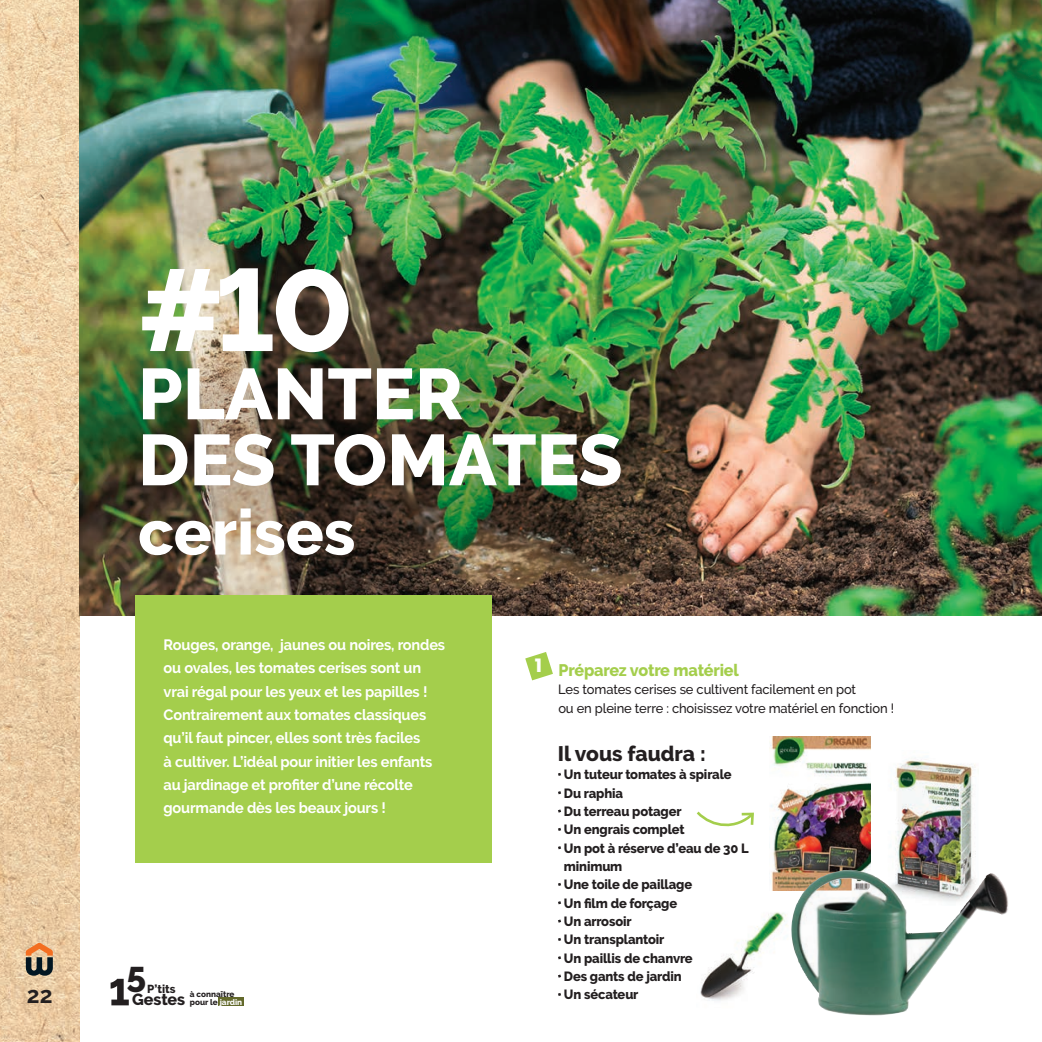
<style>
.page{position:relative;width:1042px;height:1042px;background:#fff}
.page>*{position:absolute;margin:0;border:0;box-sizing:border-box;transform-origin:0 0}
.t1{font:800 115.5px "Raleway";color:#fff}
.t2{font:800 71.75px/66px "Raleway";color:#fff}
.t3{font:800 63.18px "Raleway";color:#fff}
.t4{font:800 35.35px "Raleway";color:#231f20}
.t5{font:700 22.75px "Raleway";color:#231f20}
.t6{font:800 21px "Raleway";color:#231f20}
.t7{font:700 17.85px "Futura";color:#fff}
.t8{font:800 16.62px "Raleway";letter-spacing:-.01em;color:#a4ce4c}
.t9{font:800 16.1px "Raleway";color:#231f20}
.t10{font:700 15.05px/23.3px "Raleway";letter-spacing:-.01em;color:#fff}
.t11{font:800 13.3px/18.4px "Raleway";letter-spacing:-.01em;color:#231f20}
.t12{font:500 13.3px/18.4px "Raleway";letter-spacing:-.01em;color:#231f20}
.t13{font:800 11.55px "Raleway";color:#231f20}
.t14{font:800 8.05px/7.9px "Raleway";color:#231f20}
.s1{color:#fff}
</style>
<div class="page">
<img style="left:0;top:0;width:79px;height:1042px">
<svg style="left:26px;top:942px;width:27px;height:33px"></svg>
<img style="left:79px;top:0;width:963px;height:615px">
<img style="left:121px;top:318px;width:512px;height:255px;border-radius:50%">
<div style="left:136px;top:595px;width:356px;height:268px;background:#a4ce4c"></div>
<svg style="left:696px;top:811px;width:58px;height:16px"></svg>
<div style="left:219px;top:998px;width:25px;height:8px;background:#63692b"></div>
<svg style="left:111px;top:979px;width:18px;height:26px"></svg>
<svg style="left:525px;top:652px;width:28px;height:28px"></svg>
<img style="left:769px;top:736px;width:101px;height:154px">
<img style="left:700px;top:912px;width:88px;height:89px">
<img style="left:890px;top:760px;width:86px;height:110px">
<img style="left:791px;top:870px;width:217px;height:146px">
<img style="left:816px;top:878px;width:54px;height:12px">
<h3 class="t5" style="left:27px;top:982px;width:27px">22</h3>
<p class="t1" style="left:138px;top:245px;width:216px">#10</p>
<p class="t2" style="left:138px;top:361px;width:486px">PLANTER<br>DES TOMATES</p>
<p class="t3" style="left:138px;top:496px;width:219px">cerises</p>
<p class="t10" style="left:164px;top:633px;width:283px">Rouges, orange, jaunes ou noires, rondes ou ovales, les tomates cerises sont un vrai régal pour les yeux et les papilles !<br>Contrairement aux tomates classiques qu’il faut pincer, elles sont très faciles<br>à cultiver. L’idéal pour initier les enfants au jardinage et profiter d’une récolte gourmande dès les beaux jours !</p>
<p class="t4" style="left:126px;top:954px;width:21px">5</p>
<p class="t13" style="left:147px;top:982px;width:30px">P’tits</p>
<p class="t9" style="left:132px;top:990px;width:55px">Gestes</p>
<p class="t14" style="left:190px;top:990px;width:54px">à connaître pour le <span class="s1">jardin</span></p>
<p class="t7" style="left:532px;top:652px;width:14px">1</p>
<p class="t8" style="left:558px;top:661px;width:182px">Préparez votre matériel</p>
<p class="t12" style="left:558px;top:680px;width:337px">Les tomates cerises se cultivent facilement en pot<br>ou en pleine terre : choisissez votre matériel en fonction !</p>
<p class="t6" style="left:558px;top:741px;width:149px">Il vous faudra :</p>
<p class="t11" style="left:564px;top:765px;width:169px">Un tuteur tomates à spirale</p>
<p class="t11" style="left:564px;top:784px;width:61px">Du raphia</p>
<p class="t11" style="left:564px;top:802px;width:119px">Du terreau potager</p>
<p class="t11" style="left:564px;top:820px;width:122px">Un engrais complet</p>
<p class="t11" style="left:564px;top:839px;width:186px">Un pot à réserve d’eau de 30 L minimum</p>
<p class="t11" style="left:564px;top:875px;width:130px">Une toile de paillage</p>
<p class="t11" style="left:564px;top:894px;width:115px">Un film de forçage</p>
<p class="t11" style="left:564px;top:912px;width:69px">Un arrosoir</p>
<p class="t11" style="left:564px;top:930px;width:102px">Un transplantoir</p>
<p class="t11" style="left:564px;top:949px;width:130px">Un paillis de chanvre</p>
<p class="t11" style="left:564px;top:967px;width:119px">Des gants de jardin</p>
<p class="t11" style="left:564px;top:985px;width:76px">Un sécateur</p>
</div>
